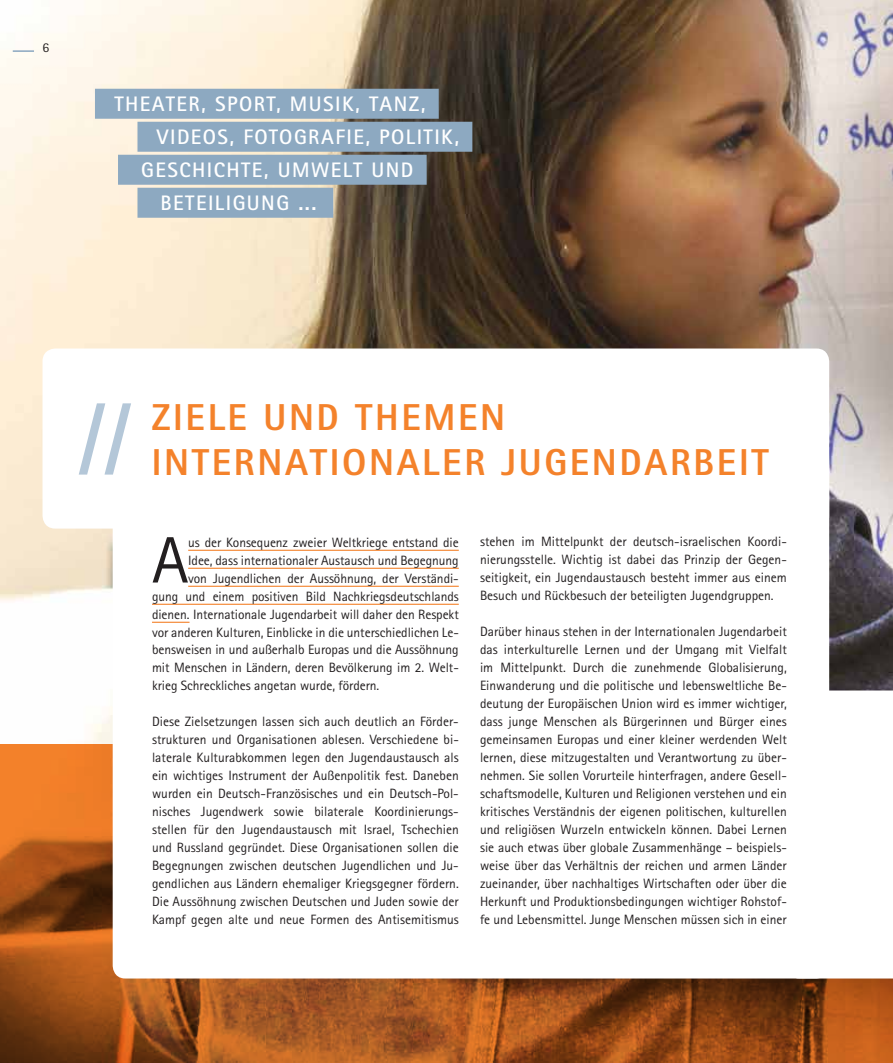
<style>
.page{position:relative;width:893px;height:1063px;background:#fff}
.page>*{position:absolute;margin:0;border:0;box-sizing:border-box;transform-origin:0 0}
.t1{font:65.7px "Rotis Sans Serif Pro";color:#231f20}
.t2{font:800 37.5px/45px "Rotis Sans Serif Pro";letter-spacing:.07em;color:#f4822b}
.t3{font:700 21px "Rotis Sans Serif Pro";letter-spacing:.07em;color:#fff}
.t4{font:13.5px/18px "Rotis Sans Serif Pro";letter-spacing:-.005em;color:#231f20;text-align:justify}
.t5{font:13.5px "Rotis Sans Serif Pro";color:#231f20}
</style>
<div class="page">
<img style="left:0;top:0;width:893px;height:745px">
<hr style="left:13px;top:50px;width:21px;height:2px;background:#8aa7c0">
<svg style="left:0;top:745px;width:893px;height:318px;background:#a1521b"></svg>
<div style="left:113px;top:457px;width:716px;height:522px;background:#fff;border-radius:13px"></div>
<svg style="left:787px;top:691px;width:106px;height:288px"></svg>
<hr style="left:188px;top:550px;width:271px;height:1px;background:#f4822b">
<hr style="left:188px;top:568px;width:271px;height:1px;background:#f4822b">
<hr style="left:188px;top:586px;width:271px;height:1px;background:#f4822b">
<hr style="left:152px;top:604px;width:307px;height:1px;background:#f4822b">
<hr style="left:152px;top:622px;width:38px;height:1px;background:#f4822b">
<div style="left:43px;top:349px;width:786px;height:180px;background:#fff;border-radius:13px"></div>
<svg style="left:79px;top:403px;width:52px;height:72px"></svg>
<div style="left:95px;top:89px;width:344px;height:30px;background:#8da9c1"></div>
<div style="left:137px;top:122px;width:335px;height:30px;background:#8da9c1"></div>
<div style="left:118px;top:155px;width:309px;height:30px;background:#8da9c1"></div>
<div style="left:137px;top:188px;width:196px;height:30px;background:#8da9c1"></div>
<p class="t5" style="left:43px;top:39px;width:8px">6</p>
<h3 class="t3" style="left:114px;top:91px;width:313px">THEATER, SPORT, MUSIK, TANZ,</h3>
<h3 class="t3" style="left:157px;top:124px;width:304px">VIDEOS, FOTOGRAFIE, POLITIK,</h3>
<h3 class="t3" style="left:141px;top:157px;width:274px">GESCHICHTE, UMWELT UND</h3>
<h3 class="t3" style="left:161px;top:190px;width:157px">BETEILIGUNG ...</h3>
<h2 class="t2" style="left:152px;top:394px;width:618px">ZIELE UND THEMEN<br>INTERNATIONALER JUGENDARBEIT</h2>
<h1 class="t1" style="left:152px;top:522px;width:38px">A</h1>
<p class="t4" style="left:188px;top:533px;width:272px">us der Konsequenz zweier Weltkriege entstand die</p>
<p class="t4" style="left:188px;top:551px;width:272px">Idee, dass internationaler Austausch und Begegnung</p>
<p class="t4" style="left:188px;top:569px;width:272px">von Jugendlichen der Aussöhnung, der Verständi-</p>
<p class="t4" style="left:152px;top:587px;width:308px">gung und einem positiven Bild Nachkriegsdeutschlands</p>
<p class="t4" style="left:152px;top:605px;width:308px">dienen. Internationale Jugendarbeit will daher den Respekt</p>
<p class="t4" style="left:152px;top:623px;width:308px">vor anderen Kulturen, Einblicke in die unterschiedlichen Le-</p>
<p class="t4" style="left:152px;top:641px;width:308px">bensweisen in und außerhalb Europas und die Aussöhnung</p>
<p class="t4" style="left:152px;top:659px;width:308px">mit Menschen in Ländern, deren Bevölkerung im 2. Welt-</p>
<p class="t4" style="left:152px;top:677px;width:229px">krieg Schreckliches angetan wurde, fördern.</p>
<p class="t4" style="left:152px;top:713px;width:308px">Diese Zielsetzungen lassen sich auch deutlich an Förder&shy;strukturen und Organisationen ablesen. Verschiedene bi&shy;laterale Kulturabkommen legen den Jugendaustausch als ein wichtiges Instrument der Außenpolitik fest. Daneben wurden ein Deutsch-Französisches und ein Deutsch-Pol&shy;nisches Jugendwerk sowie bilaterale Koordinierungs&shy;stellen für den Jugendaustausch mit Israel, Tschechien und Russland gegründet. Diese Organisationen sollen die Begegnungen zwischen deutschen Jugendlichen und Ju&shy;gendlichen aus Ländern ehemaliger Kriegsgegner fördern.<br>Die Aussöhnung zwischen Deutschen und Juden sowie der Kampf gegen alte und neue Formen des Antisemitismus</p>
<p class="t4" style="left:480px;top:533px;width:308px">stehen im Mittelpunkt der deutsch-israelischen Koordi&shy;nierungsstelle. Wichtig ist dabei das Prinzip der Gegen&shy;seitigkeit, ein Jugendaustausch besteht immer aus einem Besuch und Rückbesuch der beteiligten Jugendgruppen.</p>
<p class="t4" style="left:480px;top:623px;width:308px">Darüber hinaus stehen in der Internationalen Jugendarbeit das interkulturelle Lernen und der Umgang mit Vielfalt im Mittelpunkt. Durch die zunehmende Globalisierung, Einwanderung und die politische und lebensweltliche Be&shy;deutung der Europäischen Union wird es immer wichtiger, dass junge Menschen als Bürgerinnen und Bürger eines gemeinsamen Europas und einer kleiner werdenden Welt lernen, diese mitzugestalten und Verantwortung zu über&shy;nehmen. Sie sollen Vorurteile hinterfragen, andere Gesell&shy;schaftsmodelle, Kulturen und Religionen verstehen und ein kritisches Verständnis der eigenen politischen, kulturellen und religiösen Wurzeln entwickeln können. Dabei Lernen sie auch etwas über globale Zusammenhänge – beispiels&shy;weise über das Verhältnis der reichen und armen Länder zueinander, über nachhaltiges Wirtschaften oder über die Herkunft und Produktionsbedingungen wichtiger Rohstof&shy;fe und Lebensmittel. Junge Menschen müssen sich in einer</p>
</div>
